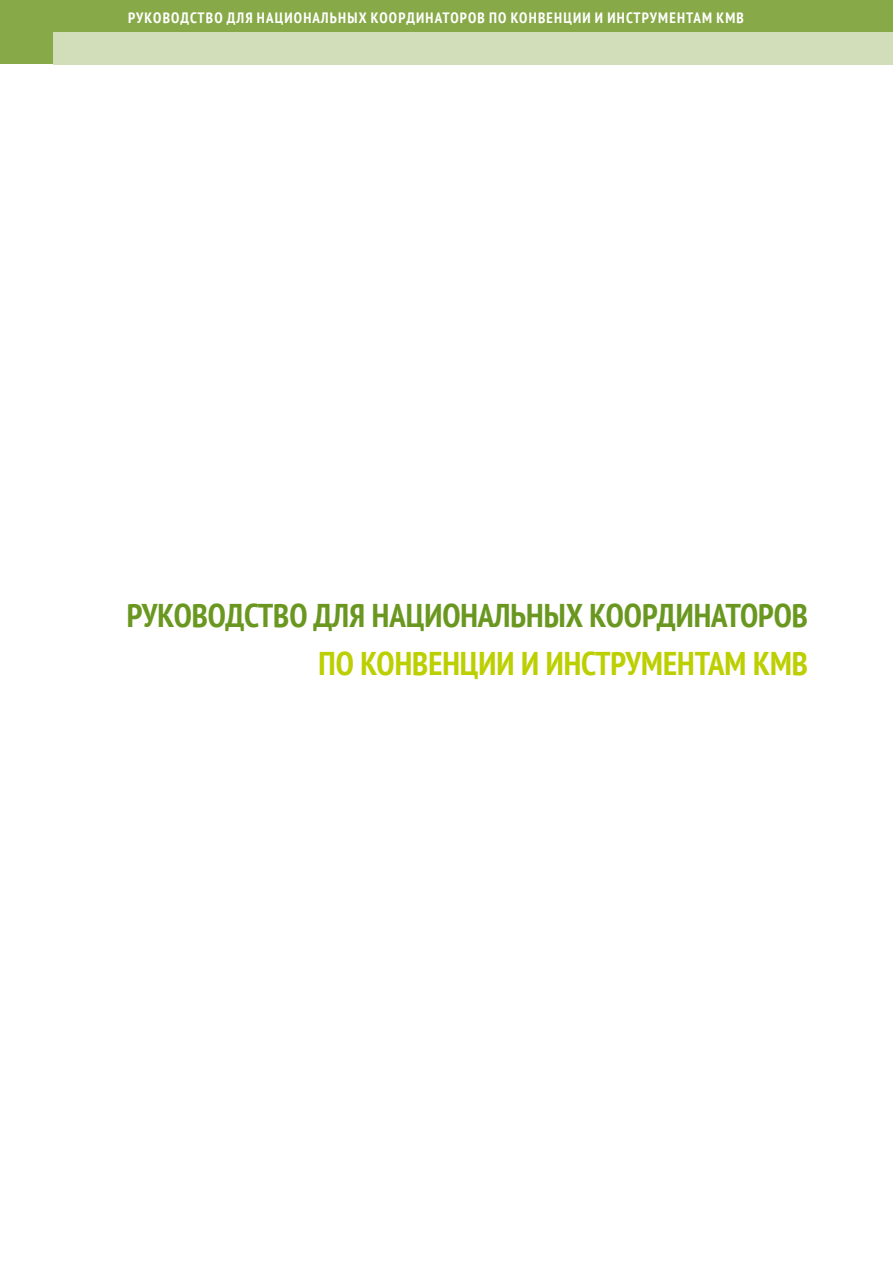
<style>
.page{position:relative;width:893px;height:1263px;background:#fff}
.page>*{position:absolute;margin:0;border:0;box-sizing:border-box;transform-origin:0 0}
.t1{font:700 condensed 32.85px "PT Sans";color:#6a971f}
.t2{font:700 condensed 32.85px "PT Sans";color:#bccf00}
.t3{font:700 condensed 15px "PT Sans";letter-spacing:.08em;color:#fff}
</style>
<div class="page">
<div style="left:0;top:0;width:893px;height:64px;background:#88a948"></div>
<div style="left:53px;top:32px;width:840px;height:32px;background:#d2ddba"></div>
<p class="t3" style="left:128px;top:8px;width:617px">РУКОВОДСТВО ДЛЯ НАЦИОНАЛЬНЫХ КООРДИНАТОРОВ ПО КОНВЕНЦИИ И ИНСТРУМЕНТАМ КМВ</p>
<h1 class="t1" style="left:127px;top:594px;width:683px">РУКОВОДСТВО ДЛЯ НАЦИОНАЛЬНЫХ КООРДИНАТОРОВ</h1>
<h1 class="t2" style="left:319px;top:642px;width:491px">ПО КОНВЕНЦИИ И ИНСТРУМЕНТАМ КМВ</h1>
</div>
